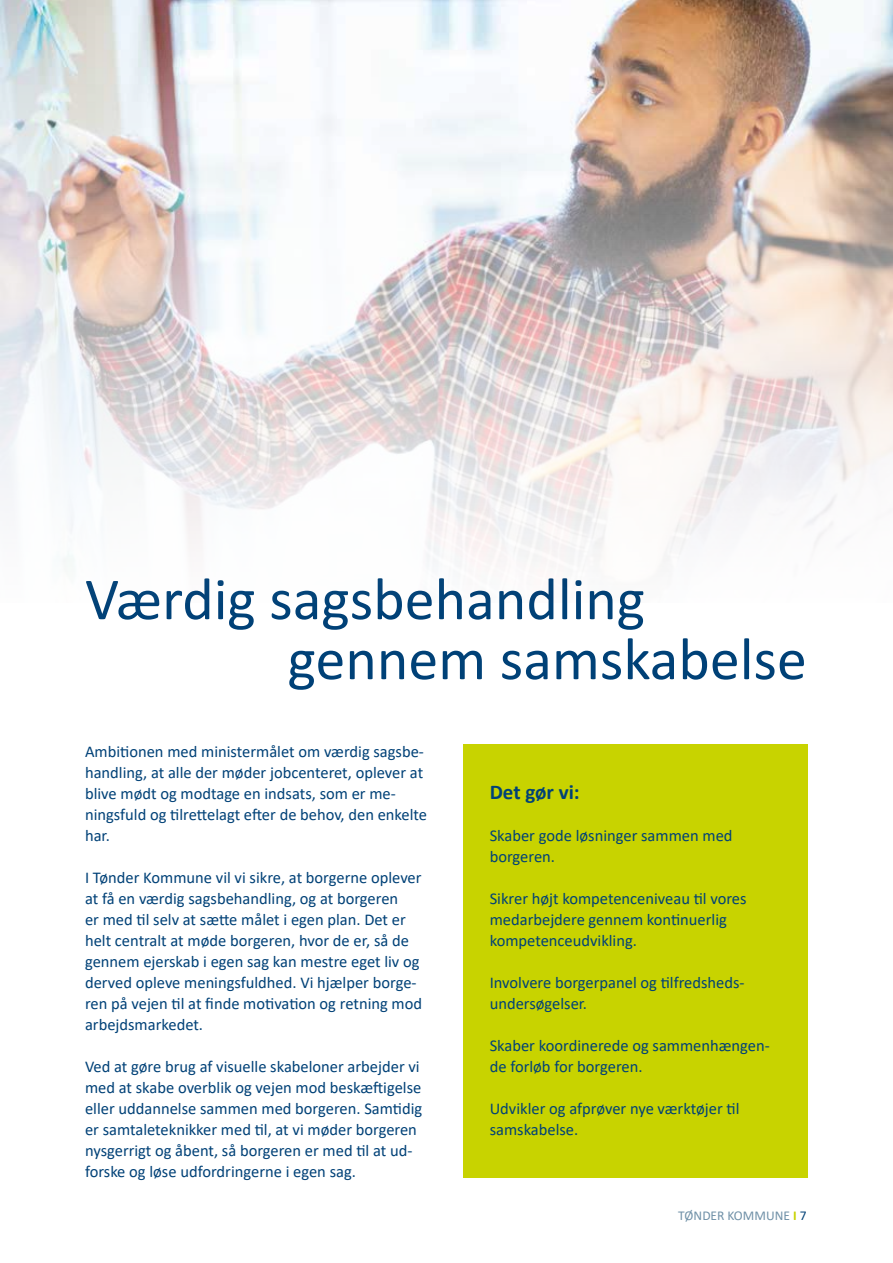
<style>
.page{position:relative;width:893px;height:1263px;background:#fff}
.page>*{position:absolute;margin:0;border:0;box-sizing:border-box;transform-origin:0 0}
.t1{font:60px/60px "Calibri";color:#004177}
.t2{font:700 21px "Calibri";color:#004177}
.t3{font:16.5px/21px "Calibri";color:#004177}
.t4{font:13.5px "Calibri";color:#6f90a7}
.s1{font-weight:700;color:#c8d300}
.s2{color:#004177}
</style>
<div class="page">
<div style="left:463px;top:744px;width:345px;height:434px;background:#c8d300"></div>
<img style="left:0;top:0;width:893px;height:562px">
<h1 class="t1" style="left:288px;top:568px;width:521px;text-indent:-203px">Værdig sagsbehandling gennem samskabelse</h1>
<p class="t3" style="left:85px;top:740px;width:344px">Ambitionen med ministermålet om værdig sagsbe&shy;handling, at alle der møder jobcenteret, oplever at blive mødt og modtage en indsats, som er me&shy;ningsfuld og tilrettelagt efter de behov, den enkelte har.</p>
<p class="t3" style="left:85px;top:866px;width:339px">I Tønder Kommune vil vi sikre, at borgerne oplever at få en værdig sagsbehandling, og at borgeren<br>er med til selv at sætte målet i egen plan. Det er helt centralt at møde borgeren, hvor de er, så de gennem ejerskab i egen sag kan mestre eget liv og derved opleve meningsfuldhed. Vi hjælper borge&shy;ren på vejen til at finde motivation og retning mod arbejdsmarkedet.</p>
<p class="t3" style="left:85px;top:1055px;width:339px">Ved at gøre brug af visuelle skabeloner arbejder vi med at skabe overblik og vejen mod beskæftigelse eller uddannelse sammen med borgeren. Samtidig er samtaleteknikker med til, at vi møder borgeren nysgerrigt og åbent, så borgeren er med til at ud&shy;forske og løse udfordringerne i egen sag.</p>
<p class="t2" style="left:490px;top:777px;width:91px">Det gør vi:</p>
<p class="t3" style="left:490px;top:824px;width:244px">Skaber gode løsninger sammen med borgeren.</p>
<p class="t3" style="left:490px;top:887px;width:258px">Sikrer højt kompetenceniveau til vores medarbejdere gennem kontinuerlig kompetenceudvikling.</p>
<p class="t3" style="left:490px;top:971px;width:256px">Involvere borgerpanel og tilfredsheds&shy;undersøgelser.</p>
<p class="t3" style="left:490px;top:1034px;width:282px">Skaber koordinerede og sammenhængen&shy;de forløb for borgeren.</p>
<p class="t3" style="left:490px;top:1097px;width:251px">Udvikler og afprøver nye værktøjer til samskabelse.</p>
<p class="t4" style="left:678px;top:1206px;width:130px">TØNDER KOMMUNE <span class="s1">I</span> <span class="s2">7</span></p>
</div>
